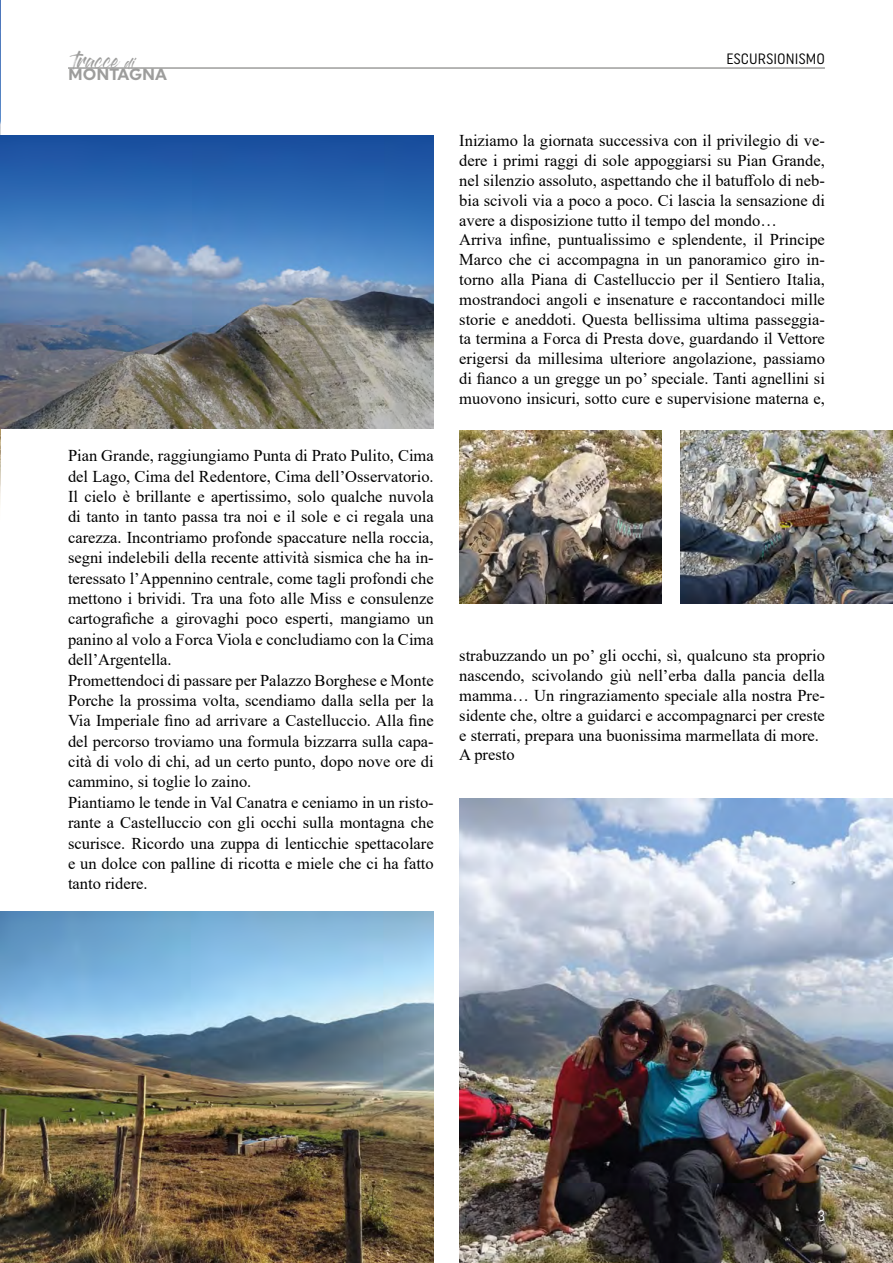
<style>
.page{position:relative;width:893px;height:1263px;background:#fff}
.page>*{position:absolute;margin:0;border:0;box-sizing:border-box;transform-origin:0 0}
.t1{font:16.5px/20.4px "Times New Roman";color:#000}
.t2{font:700 16.5px "Uniform";color:#9d9d9c}
.t3{font:15px "Uniform Condensed";color:#000}
.t4{font:15px "Gloss And Bloom";color:#9d9d9c}
.t5{font:15px "Uniform Condensed";color:#fff}
.s1{font-size:10.5px}
</style>
<div class="page">
<hr style="left:68px;top:67px;width:757px;height:2px;background:#9d9d9c">
<img style="left:0;top:0;width:1px;height:504px">
<img style="left:459px;top:799px;width:434px;height:464px">
<img style="left:680px;top:430px;width:213px;height:174px">
<img style="left:1px;top:135px;width:433px;height:293px">
<img style="left:459px;top:430px;width:203px;height:174px">
<img style="left:1px;top:911px;width:433px;height:352px">
<p class="t4" style="left:73px;top:54px;width:63px">tracce <span class="s1">di</span></p>
<p class="t2" style="left:68px;top:64px;width:101px">MONTAGNA</p>
<p class="t1" style="left:68px;top:445px;width:367px">Pian Grande, raggiungiamo Punta di Prato Pulito, Cima del Lago, Cima del Redentore, Cima dell’Osservatorio.<br>Il cielo è brillante e apertissimo, solo qualche nuvola di tanto in tanto passa tra noi e il sole e ci regala una carezza. Incontriamo profonde spaccature nella roccia, segni indelebili della recente attività sismica che ha in&shy;teressato l’Appennino centrale, come tagli profondi che mettono i brividi. Tra una foto alle Miss e consulenze cartografiche a girovaghi poco esperti, mangiamo un panino al volo a Forca Viola e concludiamo con la Cima dell’Argentella.<br>Promettendoci di passare per Palazzo Borghese e Monte Porche la prossima volta, scendiamo dalla sella per la Via Imperiale fino ad arrivare a Castelluccio. Alla fine del percorso troviamo una formula bizzarra sulla capa&shy;cità di volo di chi, ad un certo punto, dopo nove ore di cammino, si toglie lo zaino.<br>Piantiamo le tende in Val Canatra e ceniamo in un risto&shy;rante a Castelluccio con gli occhi sulla montagna che scurisce. Ricordo una zuppa di lenticchie spettacolare e un dolce con palline di ricotta e miele che ci ha fatto tanto ridere.</p>
<p class="t3" style="left:726px;top:49px;width:100px">ESCURSIONISMO</p>
<p class="t1" style="left:459px;top:130px;width:367px;line-height:19.8px">Iniziamo la giornata successiva con il privilegio di ve&shy;dere i primi raggi di sole appoggiarsi su Pian Grande, nel silenzio assoluto, aspettando che il batuffolo di neb&shy;bia scivoli via a poco a poco. Ci lascia la sensazione di avere a disposizione tutto il tempo del mondo…<br>Arriva infine, puntualissimo e splendente, il Principe Marco che ci accompagna in un panoramico giro in&shy;torno alla Piana di Castelluccio per il Sentiero Italia, mostrandoci angoli e insenature e raccontandoci mille storie e aneddoti. Questa bellissima ultima passeggia&shy;ta termina a Forca di Presta dove, guardando il Vettore erigersi da millesima ulteriore angolazione, passiamo di fianco a un gregge un po’ speciale. Tanti agnellini si muovono insicuri, sotto cure e supervisione materna e,</p>
<p class="t1" style="left:459px;top:645px;width:367px;line-height:19.8px">strabuzzando un po’ gli occhi, sì, qualcuno sta proprio nascendo, scivolando giù nell’erba dalla pancia della mamma… Un ringraziamento speciale alla nostra Pre&shy;sidente che, oltre a guidarci e accompagnarci per creste e sterrati, prepara una buonissima marmellata di more.<br>A presto</p>
<p class="t5" style="left:818px;top:1206px;width:9px">3</p>
</div>
